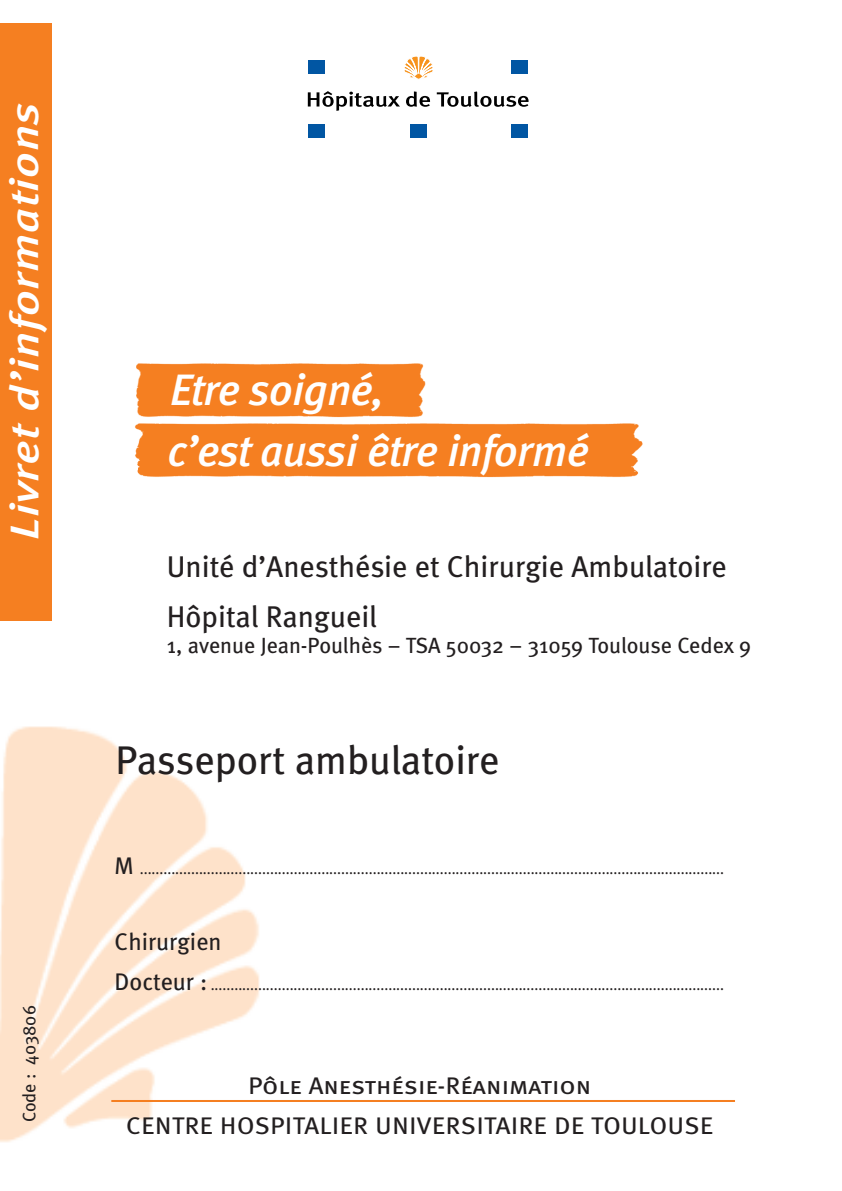
<style>
.page{position:relative;width:842px;height:1191px;background:#fff}
.page>*{position:absolute;margin:0;border:0;box-sizing:border-box;transform-origin:0 0}
.t1{font:italic 500 44px/61px "Meta";letter-spacing:-.015em;color:#fff}
.t2{font:40px "Meta";color:#231f20}
.t3{font:italic 500 40px "Meta";letter-spacing:.015em;color:#fff;scale:1.2 1}
.t4{font:30px/50px "Meta";color:#231f20}
.t5{font:24px "Meta";letter-spacing:.025em;color:#231f20;scale:1.08 1}
.t6{font:24px "Meta Book Caps";color:#231f20;scale:1.08 1}
.t7{font:24px "Meta";color:#231f20}
.t8{font:22px "Meta";color:#231f20}
.t9{font:18px "Meta";color:#231f20}
.t10{font:14px "Meta";color:#231f20}
.s1{font-size:24px}
</style>
<div class="page">
<img style="left:1px;top:726px;width:259px;height:416px">
<div style="left:308px;top:124px;width:17px;height:14px;background:#0156a3"></div>
<div style="left:511px;top:61px;width:17px;height:13px;background:#0156a3"></div>
<div style="left:308px;top:61px;width:17px;height:13px;background:#0156a3"></div>
<div style="left:511px;top:124px;width:17px;height:14px;background:#0156a3"></div>
<div style="left:410px;top:124px;width:17px;height:14px;background:#0156a3"></div>
<svg style="left:404px;top:56px;width:29px;height:23px"></svg>
<svg style="left:308px;top:91px;width:92px;height:20px"></svg>
<svg style="left:406px;top:91px;width:24px;height:16px"></svg>
<svg style="left:437px;top:91px;width:92px;height:16px"></svg>
<div style="left:1px;top:23px;width:51px;height:597px;background:#f57f21"></div>
<img style="left:136px;top:363px;width:290px;height:54px">
<img style="left:135px;top:423px;width:508px;height:54px">
<hr style="left:111px;top:1100px;width:624px;height:2px;background:#f57f21">
<h2 class="t3" style="left:10px;top:540px;width:367px;rotate:-90deg">Livret d’informations</h2>
<p class="t9" style="left:23px;top:1122px;width:118px;rotate:-90deg">Code : 403806</p>
<h1 class="t1" style="left:167px;top:363px;width:423px">Etre soigné,<br>c’est aussi être informé</h1>
<h3 class="t4" style="left:167px;top:544px;width:562px">Unité d’Anesthésie et Chirurgie Ambulatoire<br>Hôpital Rangueil</h3>
<h3 class="t8" style="left:167px;top:637px;width:586px">1, avenue Jean-Poulhès – TSA 50032 – 31059 Toulouse Cedex 9</h3>
<h2 class="t2" style="left:115px;top:746px;width:386px">Passeport ambulatoire</h2>
<p class="t10" style="left:115px;top:864px;width:611px"><span class="s1">M</span> ....................................................................................................................................................</p>
<h3 class="t7" style="left:115px;top:933px;width:108px">Chirurgien</h3>
<p class="t10" style="left:115px;top:980px;width:611px"><span class="s1">Docteur :</span> ..................................................................................................................................</p>
<h3 class="t6" style="left:248px;top:1077px;width:319px">Pôle Anesthésie-Réanimation</h3>
<h3 class="t5" style="left:126px;top:1117px;width:545px">CENTRE HOSPITALIER UNIVERSITAIRE DE TOULOUSE</h3>
</div>
